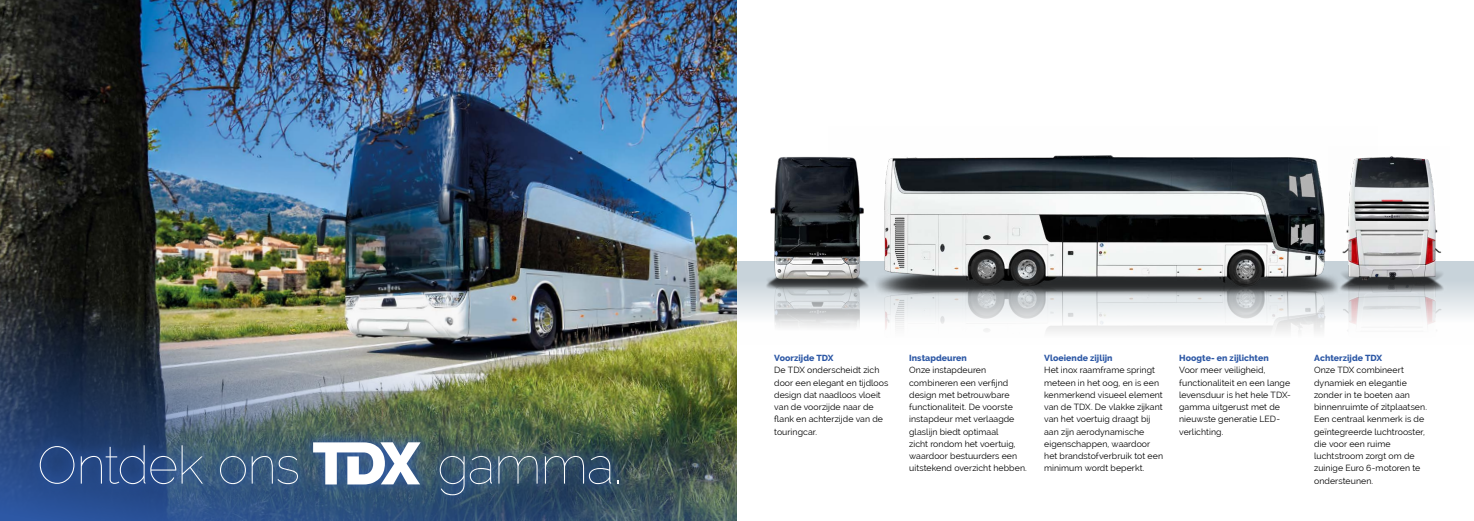
<style>
.page{position:relative;width:1474px;height:521px;background:#fff}
.page>*{position:absolute;margin:0;border:0;box-sizing:border-box;transform-origin:0 0}
.t1{font:100 52.5px "Raleway";letter-spacing:-.025em;color:#fff}
.t2{font:8.75px/12.2px "Raleway";letter-spacing:.005em;color:#000}
.t3{font:800 8.75px "Raleway";letter-spacing:.005em;color:#2d58a5}
</style>
<div class="page">
<div style="left:646px;top:261px;width:827px;height:84px;background:linear-gradient(to bottom,#becbd4,#fff)"></div>
<img style="left:0;top:0;width:737px;height:244px">
<img style="left:0;top:244px;width:737px;height:277px">
<img style="left:755px;top:306px;width:73px;height:39px">
<img style="left:755px;top:156px;width:73px;height:150px">
<img style="left:1377px;top:261px;width:78px;height:84px">
<img style="left:1377px;top:156px;width:72px;height:145px">
<img style="left:828px;top:309px;width:549px;height:36px">
<img style="left:828px;top:155px;width:549px;height:154px">
<svg style="left:26px;top:429px;width:605px;height:79px;background:#345370"></svg>
<svg style="left:313px;top:442px;width:107px;height:42px"></svg>
<h1 class="t1" style="left:37px;top:434px;width:264px">Ontdek ons</h1>
<h1 class="t1" style="left:437px;top:434px;width:186px">gamma.</h1>
<p class="t3" style="left:774px;top:353px;width:61px">Voorzijde TDX</p>
<p class="t2" style="left:774px;top:364px;width:116px">De TDX onderscheidt zich door een elegant en tijdloos design dat naadloos vloeit van de voorzijde naar de flank en achterzijde van de touringcar.</p>
<p class="t3" style="left:909px;top:353px;width:59px">Instapdeuren</p>
<p class="t2" style="left:909px;top:364px;width:119px">Onze instapdeuren combineren een verfijnd design met betrouwbare functionaliteit. De voorste instapdeur met verlaagde glaslijn biedt optimaal<br>zicht rondom het voertuig, waardoor bestuurders een uitstekend overzicht hebben.</p>
<p class="t3" style="left:1044px;top:353px;width:70px">Vloeiende zijlijn</p>
<p class="t2" style="left:1044px;top:364px;width:120px">Het inox raamframe springt meteen in het oog, en is een kenmerkend visueel element van de TDX. De vlakke zijkant van het voertuig draagt bij aan zijn aerodynamische eigenschappen, waardoor het brandstofverbruik tot een minimum wordt beperkt.</p>
<p class="t3" style="left:1179px;top:353px;width:91px">Hoogte- en zijlichten</p>
<p class="t2" style="left:1179px;top:364px;width:113px">Voor meer veiligheid, functionaliteit en een lange levensduur is het hele TDX&shy;gamma uitgerust met de nieuwste generatie LED&shy;verlichting.</p>
<p class="t3" style="left:1314px;top:353px;width:70px">Achterzijde TDX</p>
<p class="t2" style="left:1314px;top:364px;width:114px">Onze TDX combineert dynamiek en elegantie zonder in te boeten aan binnenruimte of zitplaatsen.<br>Een centraal kenmerk is de geïntegreerde luchtrooster, die voor een ruime luchtstroom zorgt om de zuinige Euro 6-motoren te ondersteunen.</p>
</div>
